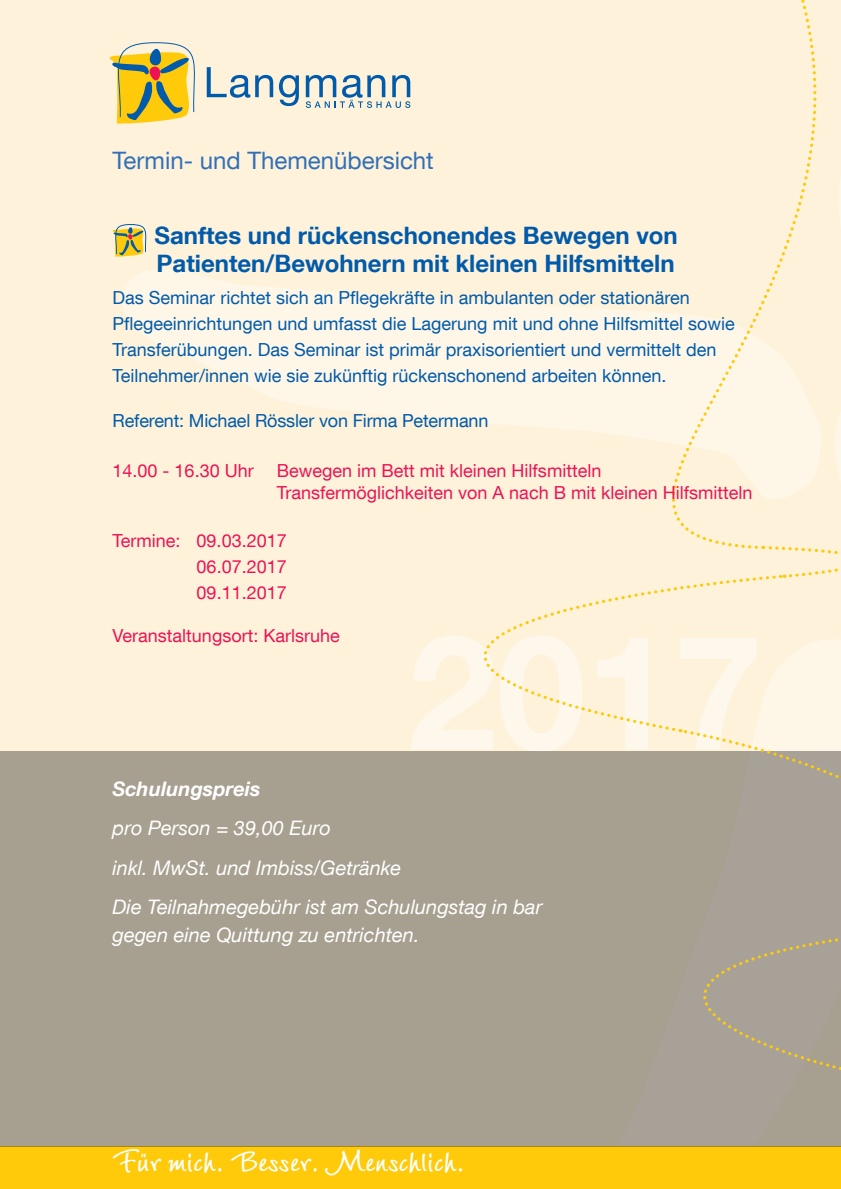
<style>
.page{position:relative;width:841px;height:1189px;background:#fff}
.page>*{position:absolute;margin:0;border:0;box-sizing:border-box;transform-origin:0 0}
.t1{font:700 36px "LT Wiesbaden Swing";color:#fff}
.t2{font:700 24px/28px "Helvetica Neue LT Com";color:#015aaa}
.t3{font:24px "Helvetica Neue LT Com";color:#326fb7}
.t4{font:italic 20px/39.4px "Helvetica Neue LT Com";color:#fff}
.t5{font:italic 700 20px "Helvetica Neue LT Com";color:#fff}
.t6{font:18px/26px "Helvetica Neue LT Com";color:#015aaa}
.t7{font:18px/26px "Helvetica Neue LT Com";color:#ed1255}
</style>
<div class="page">
<div style="left:0;top:0;width:838px;height:1189px;background:#fef3da"></div>
<svg style="left:121px;top:269px;width:387px;height:156px;fill:#fef7e8"></svg>
<div style="left:783px;top:669px;width:57px;height:58px;background:#fef7e8"></div>
<div style="left:0;top:1146px;width:840px;height:43px;background:#feca0a"></div>
<div style="left:0;top:751px;width:840px;height:395px;background:#a79f90"></div>
<svg style="left:109px;top:42px;width:164px;height:82px"></svg>
<svg style="left:279px;top:75px;width:20px;height:31px"></svg>
<svg style="left:305px;top:75px;width:105px;height:33px"></svg>
<svg style="left:703px;top:938px;width:137px;height:132px"></svg>
<svg style="left:484px;top:576px;width:299px;height:156px"></svg>
<svg style="left:508px;top:0;width:332px;height:549px"></svg>
<svg style="left:679px;top:727px;width:162px;height:211px"></svg>
<svg style="left:762px;top:262px;width:78px;height:407px"></svg>
<svg style="left:112px;top:224px;width:35px;height:33px"></svg>
<h2 class="t3" style="left:112px;top:146px;width:323px">Termin- und Themenübersicht</h2>
<h2 class="t2" style="left:154px;top:221px;width:524px">Sanftes und rückenschonendes Bewegen von<br>Patienten/Bewohnern mit kleinen Hilfsmitteln</h2>
<p class="t6" style="left:112px;top:284px;width:623px">Das Seminar richtet sich an Pflegekräfte in ambulanten oder stationären Pflegeeinrichtungen und umfasst die Lagerung mit und ohne Hilfsmittel sowie Transferübungen. Das Seminar ist primär praxisorientiert und vermittelt den Teilnehmer/innen wie sie zukünftig rückenschonend arbeiten können.</p>
<p class="t6" style="left:112px;top:407px;width:377px">Referent: Michael Rössler von Firma Petermann</p>
<p class="t7" style="left:112px;top:457px;width:143px">14.00 - 16.30 Uhr</p>
<p class="t7" style="left:276px;top:459px;width:477px;line-height:22px">Bewegen im Bett mit kleinen Hilfsmitteln<br>Transfermöglichkeiten von A nach B mit kleinen Hilfsmitteln</p>
<p class="t7" style="left:196px;top:527px;width:92px;text-align:justify;text-indent:-84px">Termine: 09.03.2017<br>06.07.2017<br>09.11.2017</p>
<p class="t7" style="left:112px;top:622px;width:229px">Veranstaltungsort: Karlsruhe</p>
<p class="t5" style="left:112px;top:776px;width:149px">Schulungspreis</p>
<p class="t4" style="left:112px;top:808px;width:431px">pro Person = 39,00 Euro<br>inkl. MwSt. und Imbiss/Getränke<br>Die Teilnahmegebühr ist am Schulungstag in bar</p>
<p class="t4" style="left:112px;top:914px;width:308px">gegen eine Quittung zu entrichten.</p>
<h1 class="t1" style="left:112px;top:1137px;width:354px">Für mich. Besser. Menschlich.</h1>
</div>
